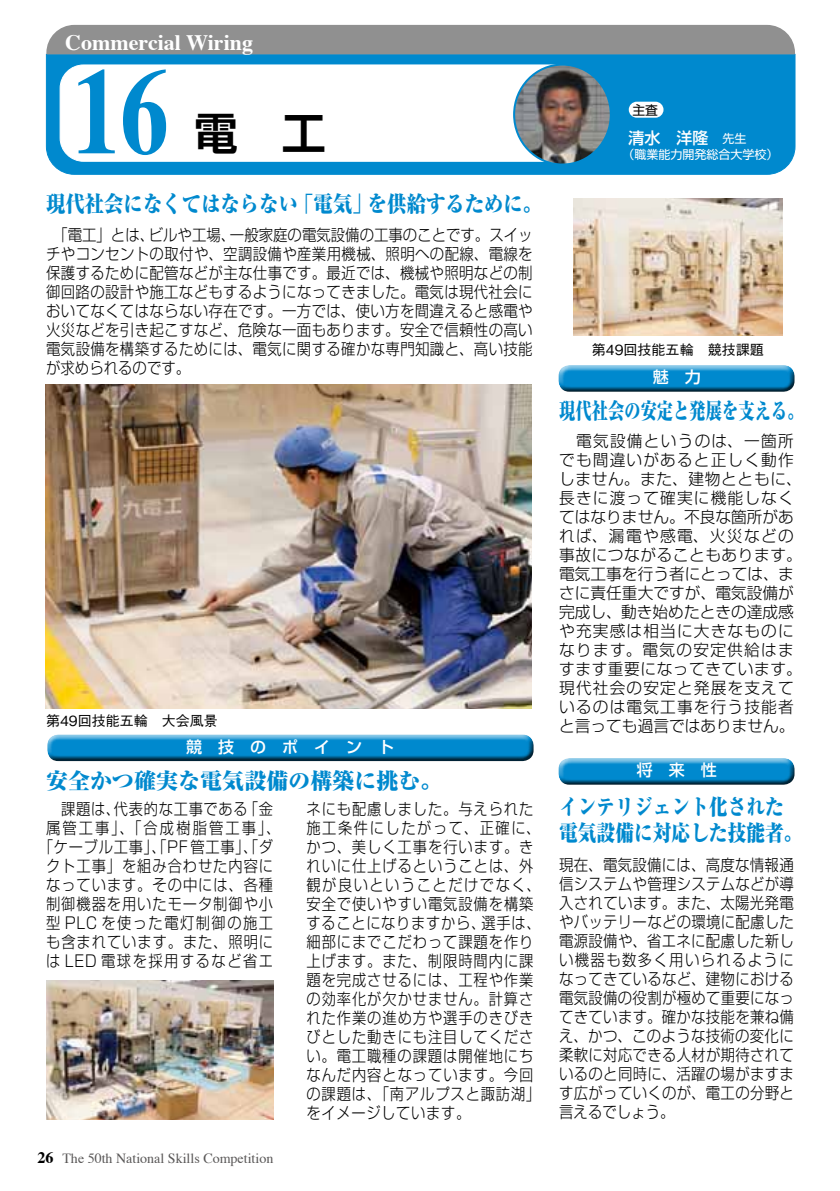
<style>
.page{position:relative;width:840px;height:1191px;background:#fff}
.page>*{position:absolute;margin:0;border:0;box-sizing:border-box;transform-origin:0 0}
.t1{font:700 122px "Times";color:#0089ce;scale:.79 1}
.t2{font:700 44px "Shin Go Pr 5 De";color:#000}
.t3{font:800 expanded 22px "Ryumin Pr 5";color:#0089ce;scale:.88 1}
.t4{font:800 expanded 22px/26px "Ryumin Pr 5";color:#0089ce;scale:.85 1}
.t5{font:800 expanded 22px "Ryumin Pr 5";color:#0089ce}
.t6{font:700 22px "Times";color:#fff}
.t7{font:800 expanded 22px "Ryumin Pr 5";color:#0089ce;scale:.74 1}
.t8{font:300 16px/19px "Shin Go Pr 5";letter-spacing:.065em;color:#000;text-align:justify;scale:.9 1}
.t9{font:300 16px/19px "Shin Go Pr 5";letter-spacing:.065em;color:#000;text-align:center;scale:.89 1}
.t10{font:300 16px/19px "Shin Go Pr 5";letter-spacing:.04em;color:#000}
.t11{font:500 16px "Shin Go Pr 5";color:#fff}
.t12{font:14px "Times";color:#595757}
.t13{font:500 14px "Gothic BBB Pr 5";color:#000}
.t14{font:12.8px "Shin Go Pr 5";color:#000}
.t15{font:12px "Shin Go Pr 5";color:#fff}
.s1{font-weight:700;font-size:16px;color:#000}
.s2{font-weight:400;font-size:12px}
</style>
<div class="page">
<svg style="left:46px;top:54px;width:749px;height:121px;background:#068bce"></svg>
<div style="left:46px;top:25px;width:748px;height:29px;background:#909090"></div>
<div style="left:60px;top:65px;width:525px;height:96px;background:#fff;border-radius:23px"></div>
<div style="left:60px;top:65px;width:525px;height:97px;border:1px solid #fff;border-radius:23px"></div>
<img style="left:514px;top:65px;width:96px;height:99px">
<div style="left:513px;top:64px;width:98px;height:101px;border:2px solid #0089ce;border-radius:50%"></div>
<div style="left:628px;top:102px;width:35px;height:16px;background:#fff;border-radius:8px"></div>
<img style="left:45px;top:384px;width:486px;height:324px">
<div style="left:44px;top:730px;width:490px;height:28px;background:#fff;opacity:.75"></div>
<div style="left:44px;top:736px;width:490px;height:26px;background:#000;opacity:.75"></div>
<img style="left:47px;top:980px;width:226px;height:140px">
<div style="left:554px;top:361px;width:240px;height:28px;background:#fff;opacity:.75"></div>
<div style="left:554px;top:367px;width:240px;height:26px;background:#000;opacity:.75"></div>
<div style="left:554px;top:754px;width:240px;height:28px;background:#fff;opacity:.75"></div>
<div style="left:554px;top:760px;width:240px;height:26px;background:#000;opacity:.75"></div>
<img style="left:573px;top:198px;width:208px;height:137px">
<h3 class="t6" style="left:65px;top:22px;width:189px">Commercial Wiring</h3>
<h1 class="t1" style="left:72px;top:-5px;width:123px">16</h1>
<h2 class="t2" style="left:193px;top:97px;width:133px">電　工</h2>
<h3 class="t3" style="left:46px;top:186px;width:565px">現代社会になくてはならない「電気」を供給するために。</h3>
<p class="t8" style="left:46px;top:224px;width:542px">　「電工」とは、ビルや工場、一般家庭の電気設備の工事のことです。スイッチやコンセントの取付や、空調設備や産業用機械、照明への配線、電線を保護するために配管などが主な仕事です。最近では、機械や照明などの制御回路の設計や施工などもするようになってきました。電気は現代社会においてなくてはならない存在です。一方では、使い方を間違えると感電や火災などを引き起こすなど、危険な一面もあります。安全で信頼性の高い電気設備を構築するためには、電気に関する確かな専門知識と、高い技能が求められるのです。</p>
<p class="t13" style="left:46px;top:709px;width:173px">第49回技能五輪　大会風景</p>
<p class="t11" style="left:186px;top:734px;width:209px">競　技　の　ポ　イ　ン　ト</p>
<h3 class="t5" style="left:46px;top:763px;width:397px">安全かつ確実な電気設備の構築に挑む。</h3>
<p class="t9" style="left:39px;top:798px;width:272px">　課題は、代表的な工事である「金属管工事」、「合成樹脂管工事」、「ケーブル工事」、「PF 管工事」、「ダクト工事」を組み合わせた内容になっています。その中には、各種制御機器を用いたモータ制御や小型 PLC を使った電灯制御の施工も含まれています。また、照明には LED 電球を採用するなど省エ</p>
<p class="t9" style="left:306px;top:798px;width:264px;text-align:left">ネにも配慮しました。与えられた施工条件にしたがって、正確に、かつ、美しく工事を行います。きれいに仕上げるということは、外観が良いということだけでなく、安全で使いやすい電気設備を構築することになりますから、選手は、細部にまでこだわって課題を作り上げます。また、制限時間内に課題を完成させるには、工程や作業の効率化が欠かせません。計算された作業の進め方や選手のきびきびとした動きにも注目してください。電工職種の課題は開催地にちなんだ内容となっています。今回の課題は、「南アルプスと諏訪湖」をイメージしています。</p>
<p class="t12" style="left:37px;top:1144px;width:237px"><span class="s1">26</span> The 50th National Skills Competition</p>
<p class="t14" style="left:632px;top:99px;width:27px">主査</p>
<p class="t11" style="left:628px;top:125px;width:119px">清水　洋隆 <span class="s2">先生</span></p>
<p class="t15" style="left:622px;top:144px;width:157px">（職業能力開発総合大学校）</p>
<p class="t13" style="left:591px;top:338px;width:173px">第49回技能五輪　競技課題</p>
<p class="t11" style="left:652px;top:364px;width:49px">魅　力</p>
<h3 class="t7" style="left:559px;top:393px;width:332px">現代社会の安定と発展を支える。</h3>
<p class="t10" style="left:559px;top:429px;width:244px">　電気設備というのは、一箇所でも間違いがあると正しく動作しません。また、建物とともに、長きに渡って確実に機能しなくてはなりません。不良な箇所があれば、漏電や感電、火災などの事故につながることもあります。電気工事を行う者にとっては、まさに責任重大ですが、電気設備が完成し、動き始めたときの達成感や充実感は相当に大きなものになります。電気の安定供給はますます重要になってきています。現代社会の安定と発展を支えているのは電気工事を行う技能者と言っても過言ではありません。</p>
<p class="t11" style="left:636px;top:757px;width:81px">将　来　性</p>
<h3 class="t4" style="left:559px;top:792px;width:288px">インテリジェント化された電気設備に対応した技能者。</h3>
<p class="t8" style="left:559px;top:854px;width:262px">現在、電気設備には、高度な情報通信システムや管理システムなどが導入されています。また、太陽光発電やバッテリーなどの環境に配慮した電源設備や、省エネに配慮した新しい機器も数多く用いられるようになってきているなど、建物における電気設備の役割が極めて重要になってきています。確かな技能を兼ね備え、かつ、このような技術の変化に柔軟に対応できる人材が期待されているのと同時に、活躍の場がますます広がっていくのが、電工の分野と言えるでしょう。</p>
</div>
